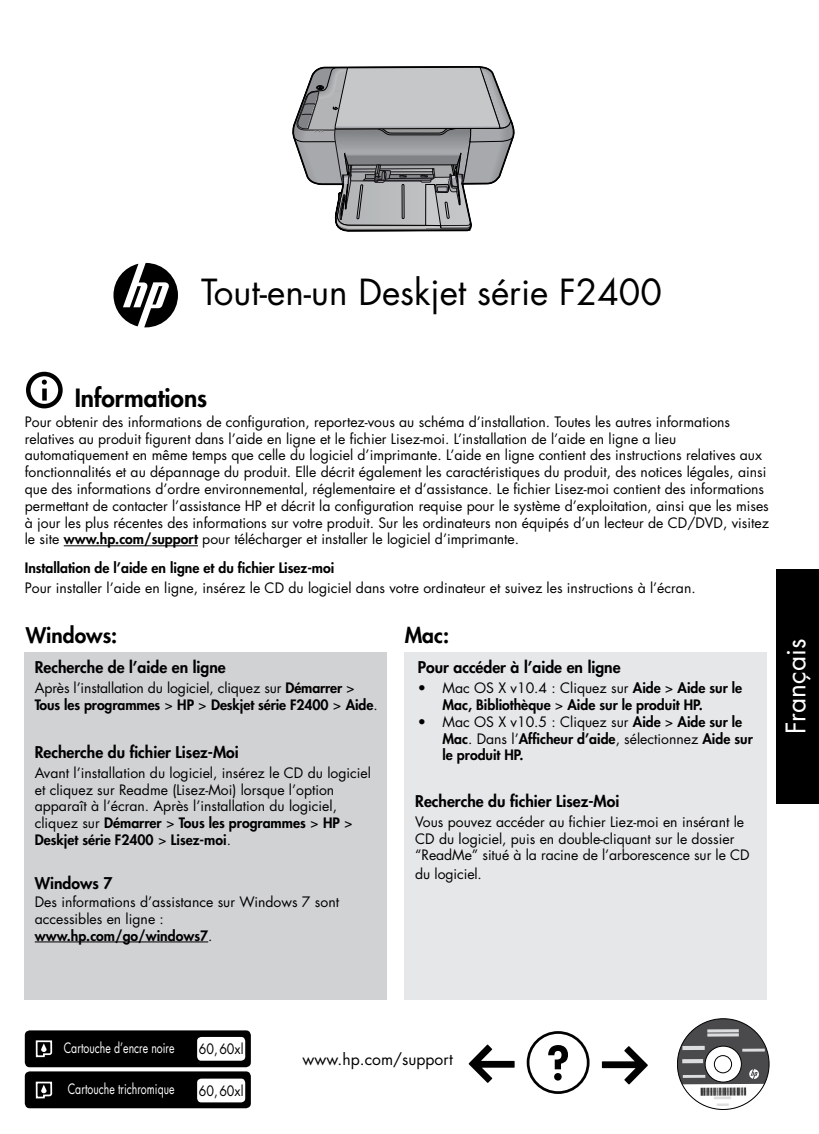
<style>
.page{position:relative;width:819px;height:1134px;background:#fff}
.page>*{position:absolute;margin:0;border:0;box-sizing:border-box;transform-origin:0 0}
.t1{font:35px "Futura";color:#000}
.t2{font:26.25px "Futura";color:#fff}
.t3{font:800 24.5px "Futura";color:#000}
.t4{font:800 21px "Futura";color:#000}
.t5{font:800 15.75px "Futura";color:#000}
.t6{font:15.75px "Futura";color:#000}
.t7{font:14px/16.8px "Futura";color:#000}
.t8{font:800 14px/16.8px "Futura";color:#000}
.t9{font:14px "Futura";color:#fff;scale:.75 1}
.t10{font:14px "Futura";color:#000;scale:.88 1}
.s1{font-weight:800}
.s2{font-weight:400}
</style>
<div class="page">
<div style="left:24px;top:653px;width:362px;height:347px;background:#d1d2d4"></div>
<div style="left:405px;top:653px;width:362px;height:347px;background:#e6e7e8"></div>
<div style="left:25px;top:1071px;width:226px;height:37px;background:#000;border-radius:5px"></div>
<div style="left:25px;top:1030px;width:226px;height:37px;background:#000;border-radius:5px"></div>
<div style="left:196px;top:1036px;width:50px;height:26px;background:#fff;border-radius:5px"></div>
<div style="left:195px;top:1035px;width:52px;height:27px;border:2px solid #000;border-radius:5px"></div>
<div style="left:196px;top:1078px;width:50px;height:25px;background:#fff;border-radius:5px"></div>
<div style="left:195px;top:1077px;width:52px;height:27px;border:2px solid #000;border-radius:5px"></div>
<svg style="left:36px;top:1040px;width:16px;height:17px"></svg>
<svg style="left:36px;top:1082px;width:16px;height:16px"></svg>
<svg style="left:113px;top:263px;width:65px;height:64px"></svg>
<div style="left:527px;top:1031px;width:63px;height:63px;border:3px solid #000;border-radius:50%"></div>
<svg style="left:548px;top:1045px;width:20px;height:36px"></svg>
<svg style="left:602px;top:1046px;width:46px;height:39px"></svg>
<svg style="left:469px;top:1045px;width:46px;height:38px"></svg>
<svg style="left:677px;top:1019px;width:92px;height:91px"></svg>
<div style="left:714px;top:1056px;width:18px;height:17px;background:#fff;border-radius:50%"></div>
<div style="left:714px;top:1055px;width:18px;height:18px;border:1px solid #000;border-radius:50%"></div>
<svg style="left:292px;top:66px;width:223px;height:165px"></svg>
<svg style="left:26px;top:372px;width:37px;height:36px"></svg>
<hr style="left:64px;top:545px;width:134px;height:1px;background:#000">
<hr style="left:35px;top:942px;width:173px;height:1px;background:#000">
<div style="left:776px;top:569px;width:43px;height:235px;background:#000"></div>
<h1 class="t1" style="left:201px;top:270px;width:463px">Tout-en-un Deskjet série F2400</h1>
<h3 class="t3" style="left:75px;top:383px;width:134px">Informations</h3>
<p class="t7" style="left:25px;top:413px;width:746px">Pour obtenir des informations de configuration, reportez-vous au schéma d’installation. Toutes les autres informations relatives au produit figurent dans l’aide en ligne et le fichier Lisez-moi. L’installation de l’aide en ligne a lieu automatiquement en même temps que celle du logiciel d’imprimante. L’aide en ligne contient des instructions relatives aux fonctionnalités et au dépannage du produit. Elle décrit également les caractéristiques du produit, des notices légales, ainsi que des informations d’ordre environnemental, réglementaire et d’assistance. Le fichier Lisez-moi contient des informations permettant de contacter l’assistance HP et décrit la configuration requise pour le système d’exploitation, ainsi que les mises à jour les plus récentes des informations sur votre produit. Sur les ordinateurs non équipés d’un lecteur de CD/DVD, visitez le site <span class="s1">www.hp.com/support</span> pour télécharger et installer le logiciel d’imprimante.</p>
<p class="t8" style="left:25px;top:560px;width:311px">Installation de l’aide en ligne et du fichier Lisez-moi</p>
<p class="t7" style="left:25px;top:579px;width:672px">Pour installer l’aide en ligne, insérez le CD du logiciel dans votre ordinateur et suivez les instructions à l’écran.</p>
<h3 class="t4" style="left:26px;top:622px;width:93px">Windows:</h3>
<h3 class="t4" style="left:405px;top:622px;width:46px">Mac:</h3>
<p class="t5" style="left:35px;top:658px;width:193px">Recherche de l’aide en ligne</p>
<p class="t8" style="left:35px;top:680px;width:344px"><span class="s2">Après l’installation du logiciel, cliquez sur</span> Démarrer <span class="s2">&gt;<br></span>Tous les programmes <span class="s2">&gt;</span> HP <span class="s2">&gt;</span> Deskjet série F2400 <span class="s2">&gt;</span> Aide<span class="s2">.</span></p>
<p class="t5" style="left:35px;top:743px;width:206px">Recherche du fichier Lisez-Moi</p>
<p class="t7" style="left:35px;top:764px;width:338px">Avant l’installation du logiciel, insérez le CD du logiciel et cliquez sur Readme (Lisez-Moi) lorsque l’option apparaît à l’écran. Après l’installation du logiciel, cliquez sur <span class="s1">Démarrer</span> &gt; <span class="s1">Tous les programmes</span> &gt; <span class="s1">HP</span> &gt; <span class="s1">Deskjet série F2400</span> &gt; <span class="s1">Lisez-moi</span>.</p>
<p class="t5" style="left:35px;top:873px;width:79px">Windows 7</p>
<p class="t7" style="left:35px;top:894px;width:306px">Des informations d’assistance sur Windows 7 sont accessibles en ligne : <span class="s1">www.hp.com/go/windows7</span>.</p>
<p class="t5" style="left:418px;top:658px;width:204px">Pour accéder à l’aide en ligne</p>
<p class="t8" style="left:443px;top:680px;width:312px"><span class="s2">Mac OS X v10.4 : Cliquez sur</span> Aide <span class="s2">&gt;</span> Aide sur le Mac, Bibliothèque <span class="s2">&gt;</span> Aide sur le produit HP.<br><span class="s2">Mac OS X v10.5 : Cliquez sur</span> Aide <span class="s2">&gt;</span> Aide sur le Mac<span class="s2">. Dans l’</span>Afficheur d’aide<span class="s2">, sélectionnez</span> Aide sur le produit HP.</p>
<p class="t7" style="left:418px;top:680px;width:10px">•</p>
<p class="t7" style="left:418px;top:713px;width:10px">•</p>
<p class="t5" style="left:415px;top:792px;width:206px">Recherche du fichier Lisez-Moi</p>
<p class="t7" style="left:415px;top:813px;width:336px">Vous pouvez accéder au fichier Liez-moi en insérant le<br>CD du logiciel, puis en double-cliquant sur le dossier “ReadMe” situé à la racine de l’arborescence sur le CD</p>
<p class="t7" style="left:415px;top:866px;width:68px">du logiciel.</p>
<h2 class="t2" style="left:779px;top:734px;width:97px;rotate:-90deg">Français</h2>
<p class="t9" style="left:64px;top:1039px;width:149px">Cartouche d’encre noire</p>
<p class="t9" style="left:68px;top:1080px;width:144px">Cartouche trichromique</p>
<p class="t10" style="left:199px;top:1040px;width:52px">60, 60xl</p>
<p class="t10" style="left:199px;top:1082px;width:52px">60, 60xl</p>
<p class="t6" style="left:303px;top:1049px;width:152px">www.hp.com/support</p>
</div>
